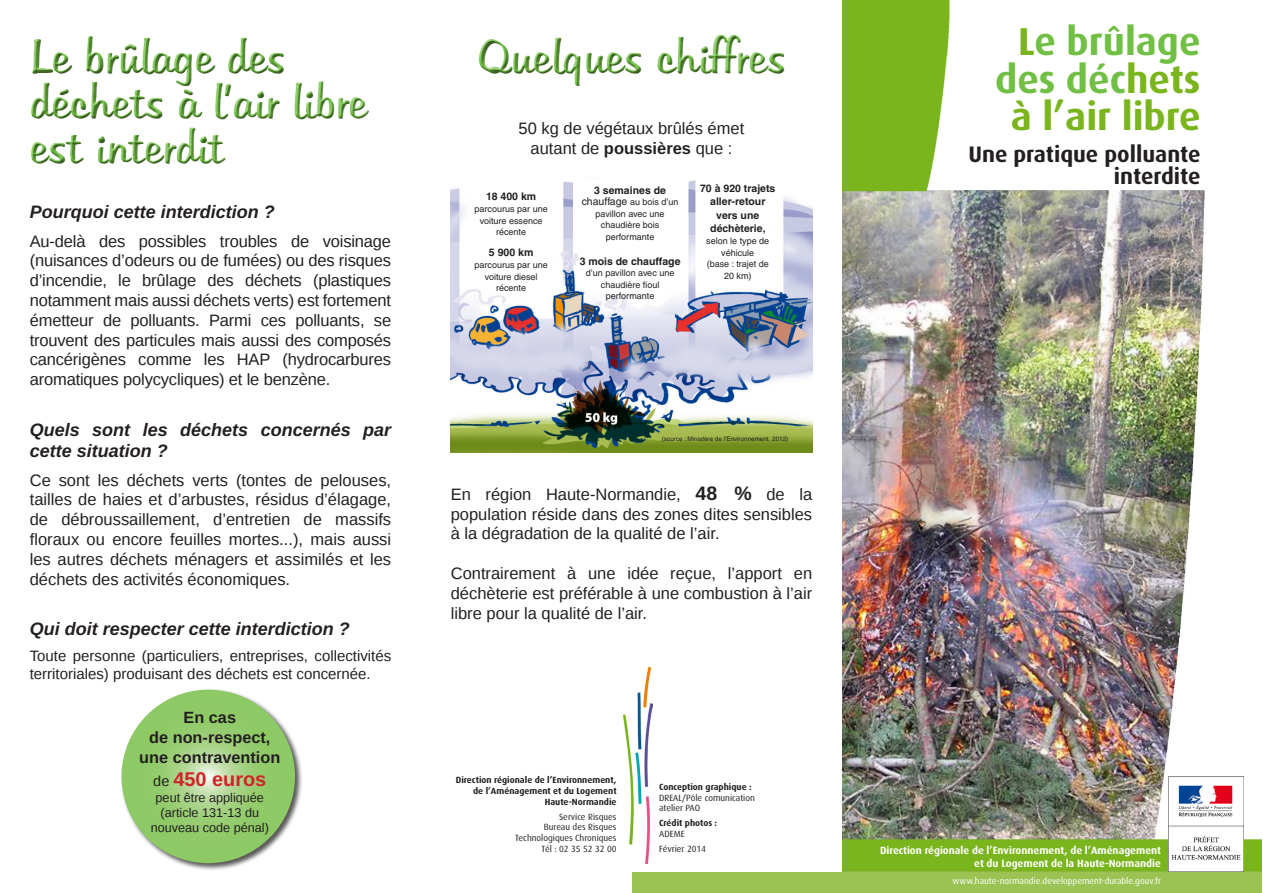
<style>
.page{position:relative;width:1263px;height:893px;background:#fff}
.page>*{position:absolute;margin:0;border:0;box-sizing:border-box;transform-origin:0 0}
.t1{font:46.5px/45px "Hudson";color:#71bf44}
.t2{font:700 39px/37.5px "Dax OT";color:#7ab51d;text-align:center}
.t3{font:700 22.5px/22.5px "Dax OT";color:#231f20;text-align:right}
.t4{font:700 19.95px "Liberation Sans";color:#d1232a}
.t5{font:italic 700 18px/21.6px "Liberation Sans";color:#231f20}
.t6{font:16.5px/19.8px "Liberation Sans";color:#231f20;text-align:justify}
.t7{font:700 16.35px/19.5px "Liberation Sans";color:#231f20;text-align:center}
.t8{font:15px/18px "Liberation Sans";color:#231f20}
.t9{font:12.6px/15.1px "Liberation Sans";color:#231f20;text-align:center}
.t10{font:700 10.5px/13.5px "Helvetica";color:#231f20;text-align:center}
.t11{font:700 10.5px/12.6px "Dax OT";color:#fff;text-align:right}
.t12{font:9px/11.7px "Helvetica";color:#231f20;text-align:center}
.t13{font:9px/10.8px "Dax OT";color:#231f20}
.t14{font:700 9px/10.8px "Dax OT";color:#231f20;text-align:right}
.t15{font:9px "Dax OT";color:#fff}
.t16{font:6.3px "Helvetica";color:#231f20}
.s1{font-weight:400;font-size:14.4px;color:#231f20}
.s2{font-weight:700}
.s3{font-size:10.5px}
.s4{font-weight:700;font-size:19.5px}
.s5{color:#71bf44}
</style>
<div class="page">
<img style="left:842px;top:0;width:420px;height:893px">
<img style="left:1169px;top:777px;width:75px;height:95px">
<div style="left:632px;top:872px;width:211px;height:21px;background:#9bc353"></div>
<img style="left:623px;top:668px;width:29px;height:195px">
<div style="left:26px;top:34px;width:349px;height:134px;background:#231f20;opacity:.75"></div>
<div style="left:120px;top:688px;width:183px;height:183px;background:#231f20;opacity:.75"></div>
<svg style="left:121px;top:690px;width:174px;height:173px;background:#97cd72"></svg>
<div style="left:473px;top:34px;width:317px;height:54px;background:#231f20;opacity:.75"></div>
<img style="left:451px;top:180px;width:361px;height:273px">
<h1 class="t1" style="left:30px;top:35px;width:339px">Le brûlage des déchets à l’air libre est interdit</h1>
<p class="t5" style="left:30px;top:201px;width:247px">Pourquoi cette interdiction ?</p>
<p class="t6" style="left:30px;top:231px;width:363px">Au-delà des possibles troubles de voisinage (nuisances d’odeurs ou de fumées) ou des risques d’incendie, le brûlage des déchets (plastiques notamment mais aussi déchets verts) est fortement émetteur de polluants. Parmi ces polluants, se trouvent des particules mais aussi des composés cancérigènes comme les HAP (hydrocarbures aromatiques polycycliques) et le benzène.</p>
<p class="t5" style="left:30px;top:419px;width:363px">Quels sont les déchets concernés par cette situation ?</p>
<p class="t6" style="left:30px;top:470px;width:363px">Ce sont les déchets verts (tontes de pelouses, tailles de haies et d’arbustes, résidus d’élagage, de débroussaillement, d’entretien de massifs floraux ou encore feuilles mortes...), mais aussi les autres déchets ménagers et assimilés et les déchets des activités économiques.</p>
<p class="t5" style="left:30px;top:618px;width:322px">Qui doit respecter cette interdiction ?</p>
<p class="t8" style="left:30px;top:647px;width:363px">Toute personne (particuliers, entreprises, collectivités territoriales) produisant des déchets est concernée.</p>
<p class="t7" style="left:139px;top:708px;width:143px">En cas<br>de non-respect, une contravention</p>
<p class="t4" style="left:153px;top:768px;width:115px"><span class="s1">de</span> 450 euros</p>
<p class="t9" style="left:151px;top:790px;width:120px">peut être appliquée (article 131-13 du nouveau code pénal)</p>
<h1 class="t1" style="left:477px;top:35px;width:310px">Quelques chiffres</h1>
<p class="t6" style="left:519px;top:119px;width:227px;text-align:center">50 kg de végétaux brûlés émet autant de <span class="s2">poussières</span> que :</p>
<p class="t10" style="left:486px;top:190px;width:52px">18 400 km</p>
<p class="t12" style="left:475px;top:203px;width:75px">parcourus par une voiture essence récente</p>
<p class="t10" style="left:489px;top:246px;width:46px">5 900 km</p>
<p class="t12" style="left:475px;top:259px;width:75px">parcourus par une voiture diesel récente</p>
<p class="t10" style="left:700px;top:181px;width:77px">70 à 920 trajets aller-retour vers une déchèterie,</p>
<p class="t12" style="left:706px;top:235px;width:65px">selon le type de véhicule<br>(base : trajet de<br>20 km)</p>
<p class="t10" style="left:594px;top:183px;width:73px">3 semaines de</p>
<p class="t12" style="left:582px;top:196px;width:98px"><span class="s3">chauffage</span> au bois d’un pavillon avec une chaudière bois performante</p>
<p class="t10" style="left:580px;top:254px;width:102px">3 mois de chauffage</p>
<p class="t12" style="left:586px;top:267px;width:90px">d’un pavillon avec une chaudière fioul performante</p>
<p class="t16" style="left:662px;top:435px;width:128px">(source : Ministère de l’Environnement, 2012)</p>
<p class="t6" style="left:451px;top:484px;width:363px">En région Haute-Normandie, <span class="s4">48 %</span> de la population réside dans des zones dites sensibles à la dégradation de la qualité de l’air.</p>
<p class="t6" style="left:451px;top:563px;width:363px">Contrairement à une idée reçue, l’apport en déchèterie est préférable à une combustion à l’air libre pour la qualité de l’air.</p>
<p class="t14" style="left:456px;top:774px;width:162px">Direction régionale de l’Environnement, de l’Aménagement et du Logement<br>Haute-Normandie</p>
<p class="t13" style="left:515px;top:811px;width:103px;text-align:right">Service Risques<br>Bureau des Risques<br>Technologiques Chroniques<br>Tél : 02 35 52 32 00</p>
<p class="t14" style="left:659px;top:781px;width:94px">Conception graphique :</p>
<p class="t13" style="left:659px;top:792px;width:97px">DREAL/Pôle comunication atelier PAO</p>
<p class="t14" style="left:659px;top:818px;width:60px">Crédit photos :</p>
<p class="t13" style="left:659px;top:827px;width:48px;line-height:15px">ADEME<br>Février 2014</p>
<h2 class="t2" style="left:995px;top:23px;width:207px">L<span class="s5">e brûlage des déc</span>hets à l’air libre</h2>
<h3 class="t3" style="left:968px;top:143px;width:234px">Une pratique polluante interdite</h3>
<p class="t11" style="left:880px;top:844px;width:282px">Direction régionale de l’Environnement, de l’Aménagement et du Logement de la Haute-Normandie</p>
<p class="t15" style="left:953px;top:875px;width:210px">www.haute-normandie.developpement-durable.gouv.fr</p>
</div>
